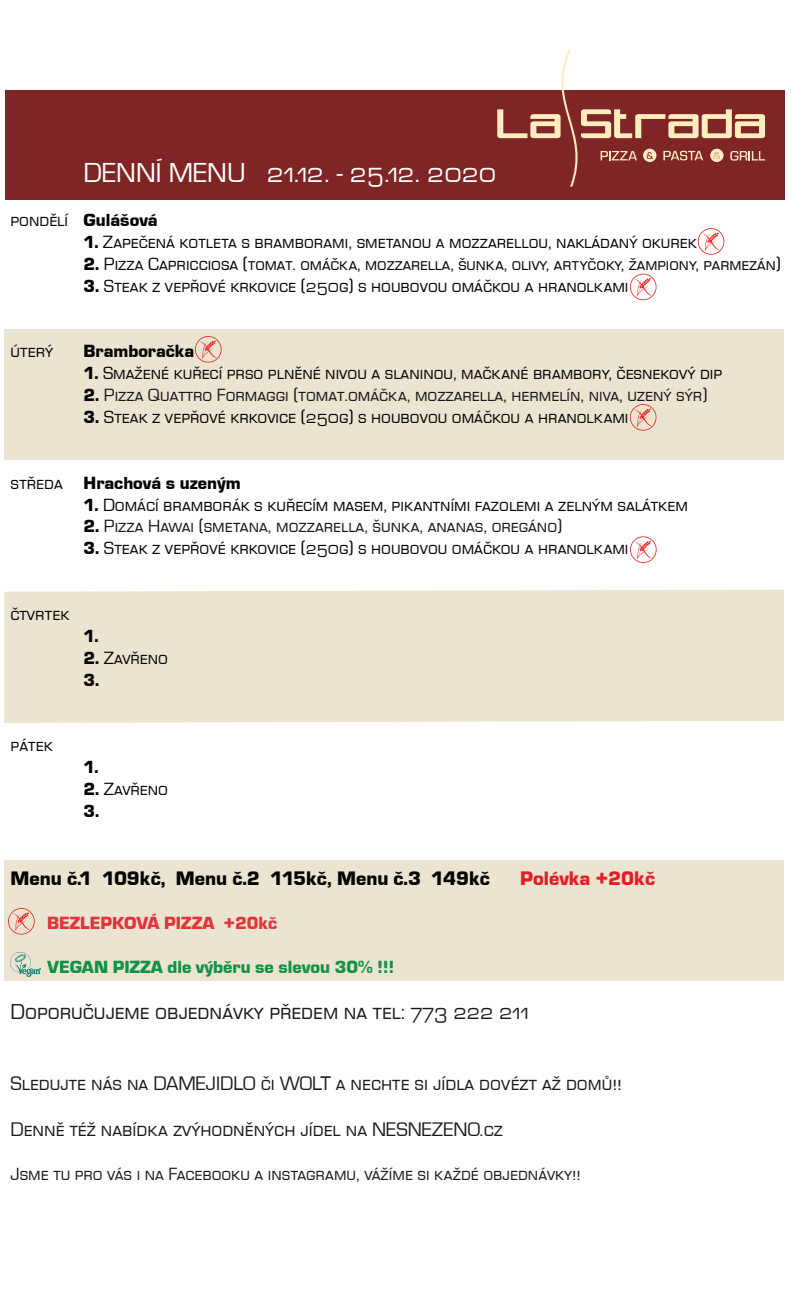
<style>
.page{position:relative;width:791px;height:1289px;background:#fff}
.page>*{position:absolute;margin:0;border:0;box-sizing:border-box;transform-origin:0 0}
.t1{font:28.35px "Eurostile SCTEE";color:#fff}
.t2{font:22.35px "Eurostile SCTEE";color:#1b1b19}
.t3{font:20.25px "Eurostile SCTEE";color:#1b1b19}
.t4{font:20.25px "Eurostile TEE Blac";color:#050504}
.t5{font:20.25px "Eurostile TEE Blac";color:#e41e25}
.t6{font:18.3px "Eurostile SCTEE";color:#050504}
.t7{font:18.3px "Eurostile SCTEE";color:#181619}
.t8{font:18.3px "Eurostile SCTEE";color:#1b1b19}
.t9{font:18.3px "Eurostile TEE Blac";color:#050504}
.t10{font:18.3px "Eurostile TEE Blac";color:#129246}
.t11{font:18.3px "Eurostile TEE Blac";color:#e0353b}
.t12{font:17.7px "Eurostile SCTEE";color:#050504}
.s1{font-family:"Eurostile SCTEE"}
.s2{font-family:"Eurostile TEE Blac"}
.s3{font-family:"Eurostile TEE Blac";font-size:18.3px}
.s4{font-size:18.3px}
.s5{font-family:"Eurostile TEE Blac";color:#050504}
</style>
<div class="page">
<div style="left:4px;top:860px;width:780px;height:120px;background:#ebe4d0"></div>
<div style="left:4px;top:589px;width:780px;height:134px;background:#ebe4d0"></div>
<div style="left:5px;top:90px;width:780px;height:109px;background:#7f2525"></div>
<div style="left:4px;top:329px;width:780px;height:130px;background:#ebe4d0"></div>
<svg style="left:630px;top:536px;width:27px;height:27px"></svg>
<svg style="left:8px;top:908px;width:27px;height:26px"></svg>
<svg style="left:630px;top:274px;width:26px;height:26px"></svg>
<svg style="left:630px;top:404px;width:26px;height:26px"></svg>
<svg style="left:195px;top:336px;width:27px;height:26px"></svg>
<svg style="left:10px;top:952px;width:31px;height:24px"></svg>
<svg style="left:698px;top:228px;width:26px;height:27px"></svg>
<svg style="left:497px;top:49px;width:268px;height:138px"></svg>
<h1 class="t1" style="left:84px;top:157px;width:414px">DENNÍ MENU 21.12. - 25.12. 2020</h1>
<p class="t9" style="left:11px;top:210px;width:149px"><span class="s1">pondělí</span> Gulášová</p>
<p class="t6" style="left:84px;top:232px;width:614px"><span class="s2">1.</span> Zapečená kotleta s bramborami, smetanou a mozzarellou, nakládaný okurek</p>
<p class="t12" style="left:84px;top:254px;width:699px"><span class="s3">2.</span> <span class="s4">Pizza Capricciosa (</span>tomat. omáčka, mozzarella, šunka, olivy, artyčoky, žampiony, parmezán<span class="s4">)</span></p>
<p class="t6" style="left:84px;top:275px;width:546px"><span class="s2">3.</span> Steak z vepřové krkovice (250g) s houbovou omáčkou a hranolkami</p>
<p class="t6" style="left:11px;top:341px;width:44px">úterý</p>
<p class="t9" style="left:84px;top:341px;width:112px">Bramboračka</p>
<p class="t6" style="left:84px;top:363px;width:640px"><span class="s2">1.</span> Smažené kuřecí prso plněné nivou a slaninou, mačkané brambory, česnekový dip</p>
<p class="t7" style="left:84px;top:385px;width:625px"><span class="s5">2.</span> Pizza Quattro Formaggi (tomat.omáčka, mozzarella, hermelín, niva, uzený sýr)</p>
<p class="t6" style="left:84px;top:407px;width:546px"><span class="s2">3.</span> Steak z vepřové krkovice (250g) s houbovou omáčkou a hranolkami</p>
<p class="t9" style="left:11px;top:472px;width:232px"><span class="s1">středa</span> Hrachová s uzeným</p>
<p class="t6" style="left:84px;top:494px;width:606px"><span class="s2">1.</span> Domácí bramborák s kuřecím masem, pikantními fazolemi a zelným salátkem</p>
<p class="t7" style="left:84px;top:516px;width:480px"><span class="s5">2.</span> Pizza Hawai (smetana, mozzarella, šunka, ananas, oregáno)</p>
<p class="t6" style="left:84px;top:538px;width:546px"><span class="s2">3.</span> Steak z vepřové krkovice (250g) s houbovou omáčkou a hranolkami</p>
<p class="t6" style="left:11px;top:604px;width:60px">čtvrtek</p>
<p class="t9" style="left:84px;top:626px;width:16px">1.</p>
<p class="t6" style="left:84px;top:648px;width:86px"><span class="s2">2.</span> Zavřeno</p>
<p class="t9" style="left:84px;top:669px;width:17px">3.</p>
<p class="t6" style="left:11px;top:735px;width:43px">pátek</p>
<p class="t9" style="left:84px;top:757px;width:16px">1.</p>
<p class="t6" style="left:84px;top:779px;width:86px"><span class="s2">2.</span> Zavřeno</p>
<p class="t9" style="left:84px;top:801px;width:17px">3.</p>
<p class="t4" style="left:11px;top:867px;width:481px">Menu č.1 109kč, Menu č.2 115kč, Menu č.3 149kč</p>
<p class="t5" style="left:520px;top:867px;width:136px">Polévka +20kč</p>
<p class="t11" style="left:47px;top:913px;width:232px">BEZLEPKOVÁ PIZZA +20kč</p>
<p class="t10" style="left:47px;top:956px;width:349px">VEGAN PIZZA dle výběru se slevou 30% !!!</p>
<p class="t2" style="left:11px;top:999px;width:521px">Doporučujeme objednávky předem na tel: 773 222 211</p>
<p class="t3" style="left:11px;top:1072px;width:613px">Sledujte nás na DAMEJIDLO či WOLT a nechte si jídla dovézt až domů!!</p>
<p class="t3" style="left:11px;top:1118px;width:494px">Denně též nabídka zvýhodněných jídel na NESNEZENO.cz</p>
<p class="t8" style="left:11px;top:1163px;width:572px">Jsme tu pro vás i na Facebooku a instagramu, vážíme si každé objednávky!!</p>
</div>
